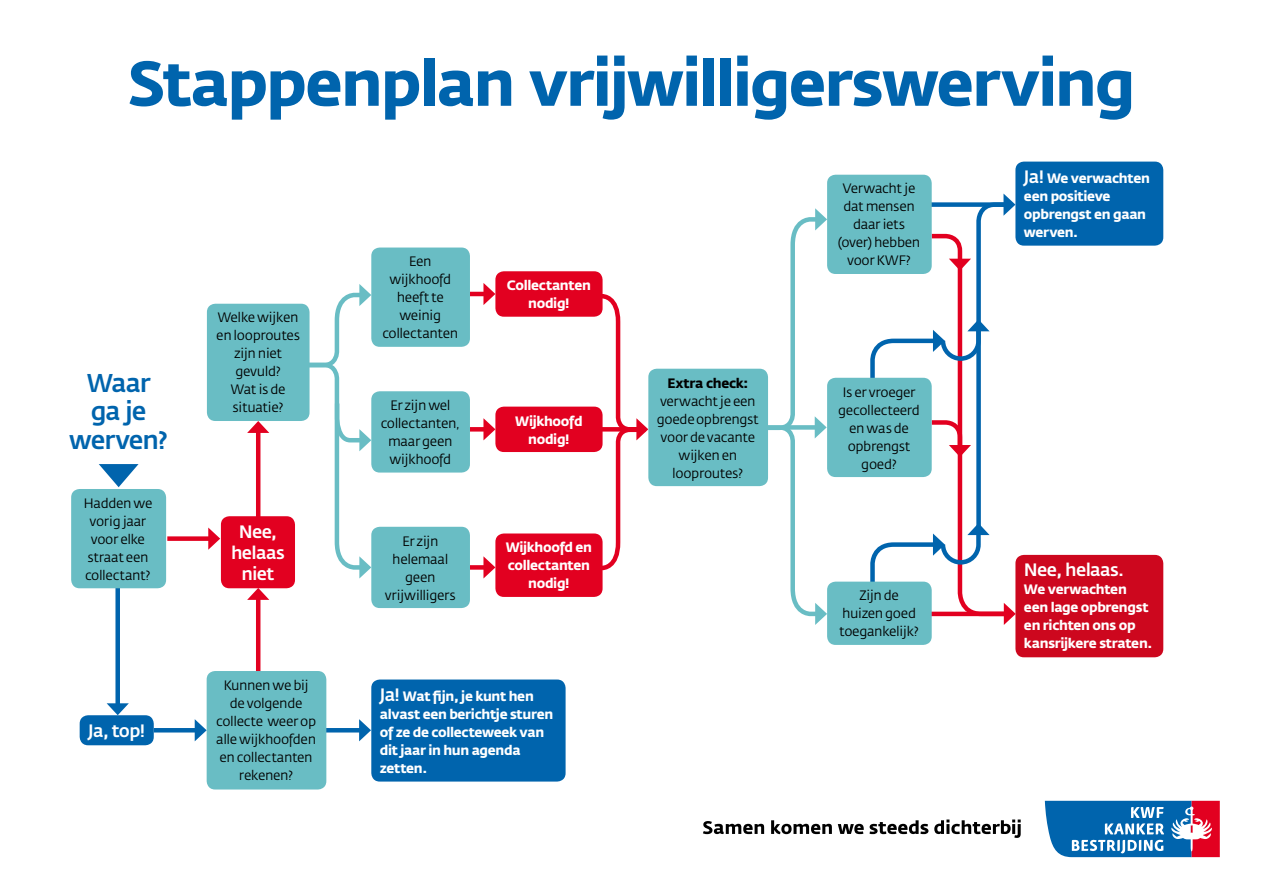
<style>
.page{position:relative;width:1263px;height:893px;background:#fff}
.page>*{position:absolute;margin:0;border:0;box-sizing:border-box;transform-origin:0 0}
.t1{font:700 63px "KWF Fedra Sans";letter-spacing:-.03em;color:#0064ad}
.t2{font:500 25.5px/28.5px "KWF Fedra Sans";letter-spacing:-.045em;color:#0064ad;text-align:center}
.t3{font:500 17.7px/21px "KWF Fedra Sans";letter-spacing:-.04em;color:#fff;text-align:center}
.t4{font:13.5px/18px "KWF Fedra Sans";letter-spacing:-.03em;color:#000;text-align:center}
.t5{font:700 13.5px/18px "KWF Fedra Sans";letter-spacing:-.025em;color:#fff}
.t6{font:700 13.5px "KWF Fedra Sans";letter-spacing:-.02em;color:#000}
.s1{font-weight:500;font-size:17.7px}
</style>
<div class="page">
<hr style="left:308px;top:728px;width:55px;height:4px;background:#0064ad">
<svg style="left:359px;top:719px;width:12px;height:22px"></svg>
<div style="left:167px;top:536px;width:45px;height:5px;background:#e20020"></div>
<svg style="left:208px;top:527px;width:12px;height:23px"></svg>
<div style="left:470px;top:427px;width:18px;height:5px;background:#e20020"></div>
<svg style="left:483px;top:418px;width:12px;height:22px"></svg>
<div style="left:470px;top:565px;width:18px;height:5px;background:#e20020"></div>
<svg style="left:483px;top:556px;width:12px;height:22px"></svg>
<hr style="left:470px;top:292px;width:18px;height:4px;background:#e20020">
<svg style="left:483px;top:283px;width:12px;height:22px"></svg>
<hr style="left:256px;top:429px;width:4px;height:89px;background:#e20020">
<svg style="left:247px;top:421px;width:22px;height:12px"></svg>
<hr style="left:256px;top:596px;width:4px;height:89px;background:#e20020">
<svg style="left:247px;top:588px;width:22px;height:12px"></svg>
<div style="left:115px;top:588px;width:5px;height:119px;background:#0064ad"></div>
<svg style="left:107px;top:703px;width:22px;height:12px"></svg>
<div style="left:71px;top:489px;width:95px;height:99px;background:#69bdc4;border-radius:9px"></div>
<div style="left:80px;top:715px;width:74px;height:30px;background:#0064ad;border-radius:9px"></div>
<div style="left:371px;top:679px;width:195px;height:103px;background:#0064ad;border-radius:9px"></div>
<div style="left:207px;top:671px;width:119px;height:118px;background:#69bdc4;border-radius:9px"></div>
<div style="left:221px;top:516px;width:74px;height:72px;background:#e20020;border-radius:9px"></div>
<div style="left:207px;top:304px;width:103px;height:117px;background:#69bdc4;border-radius:9px"></div>
<div style="left:371px;top:391px;width:99px;height:82px;background:#69bdc4;border-radius:9px"></div>
<div style="left:371px;top:527px;width:99px;height:81px;background:#69bdc4;border-radius:9px"></div>
<div style="left:371px;top:248px;width:99px;height:99px;background:#69bdc4;border-radius:9px"></div>
<div style="left:495px;top:407px;width:108px;height:45px;background:#e20020;border-radius:9px"></div>
<div style="left:1015px;top:555px;width:148px;height:102px;background:#cd071e;border-radius:9px"></div>
<div style="left:1015px;top:162px;width:148px;height:84px;background:#0064ad;border-radius:9px"></div>
<div style="left:495px;top:533px;width:108px;height:64px;background:#e20020;border-radius:9px"></div>
<div style="left:495px;top:271px;width:108px;height:46px;background:#e20020;border-radius:9px"></div>
<svg style="left:868px;top:194px;width:148px;height:431px"></svg>
<div style="left:929px;top:202px;width:75px;height:5px;background:#0064ad"></div>
<div style="left:827px;top:582px;width:105px;height:63px;background:#69bdc4;border-radius:9px"></div>
<div style="left:827px;top:378px;width:105px;height:99px;background:#69bdc4;border-radius:9px"></div>
<div style="left:827px;top:175px;width:105px;height:99px;background:#69bdc4;border-radius:9px"></div>
<hr style="left:154px;top:728px;width:45px;height:4px;background:#0064ad">
<svg style="left:195px;top:719px;width:12px;height:22px"></svg>
<svg style="left:758px;top:208px;width:69px;height:417px"></svg>
<svg style="left:302px;top:284px;width:69px;height:294px"></svg>
<svg style="left:583px;top:292px;width:67px;height:280px"></svg>
<svg style="left:1044px;top:800px;width:176px;height:58px;background:#567aad"></svg>
<svg style="left:703px;top:821px;width:61px;height:13px"></svg>
<svg style="left:771px;top:820px;width:61px;height:14px"></svg>
<svg style="left:838px;top:820px;width:90px;height:14px"></svg>
<svg style="left:934px;top:819px;width:87px;height:19px"></svg>
<svg style="left:99px;top:464px;width:40px;height:23px"></svg>
<div style="left:648px;top:369px;width:120px;height:117px;background:#69bdc4;border-radius:9px"></div>
<h1 class="t1" style="left:128px;top:46px;width:1009px">Stappenplan vrijwilligerswerving</h1>
<h2 class="t2" style="left:69px;top:369px;width:100px">Waar ga je werven?</h2>
<p class="t4" style="left:83px;top:494px;width:70px">Hadden we vorig jaar voor elke straat een collectant?</p>
<h3 class="t3" style="left:88px;top:720px;width:58px">Ja, top!</h3>
<p class="t4" style="left:216px;top:309px;width:85px">Welke wijken en looproutes zijn niet gevuld?<br>Wat is de situatie?</p>
<h3 class="t3" style="left:231px;top:521px;width:55px">Nee, helaas niet</h3>
<p class="t4" style="left:216px;top:676px;width:102px">Kunnen we bij de volgende collecte weer op alle wijkhoofden en collectanten rekenen?</p>
<p class="t4" style="left:382px;top:253px;width:77px">Een wijkhoofd heeft te weinig collectanten</p>
<p class="t4" style="left:381px;top:397px;width:81px">Er zijn wel collectanten, maar geen wijkhoofd</p>
<p class="t4" style="left:385px;top:532px;width:72px">Er zijn helemaal geen vrijwilligers</p>
<p class="t5" style="left:507px;top:277px;width:86px;text-align:center">Collectanten nodig!</p>
<p class="t5" style="left:515px;top:412px;width:69px;text-align:center">Wijkhoofd nodig!</p>
<p class="t5" style="left:506px;top:539px;width:88px;text-align:center">Wijkhoofd en collectanten nodig!</p>
<p class="t5" style="left:380px;top:687px;width:175px"><span class="s1">Ja!</span> Wat fijn, je kunt hen alvast een berichtje sturen of ze de collecteweek van dit jaar in hun agenda zetten.</p>
<p class="t6" style="left:667px;top:375px;width:82px">Extra check:</p>
<p class="t4" style="left:657px;top:392px;width:104px">verwacht je een goede opbrengst voor de vacante wijken en looproutes?</p>
<p class="t4" style="left:838px;top:180px;width:84px">Verwacht je dat mensen daar iets (over) hebben voor KWF?</p>
<p class="t4" style="left:838px;top:383px;width:83px">Is er vroeger gecollecteerd en was de opbrengst goed?</p>
<p class="t4" style="left:839px;top:587px;width:81px">Zijn de huizen goed toegankelijk?</p>
<p class="t5" style="left:1024px;top:170px;width:127px"><span class="s1">Ja!</span> We verwachten een positieve opbrengst en gaan werven.</p>
<h3 class="t3" style="left:1024px;top:560px;width:102px">Nee, helaas.</h3>
<p class="t5" style="left:1024px;top:581px;width:130px">We verwachten een lage opbrengst en richten ons op kansrijkere straten.</p>
</div>
